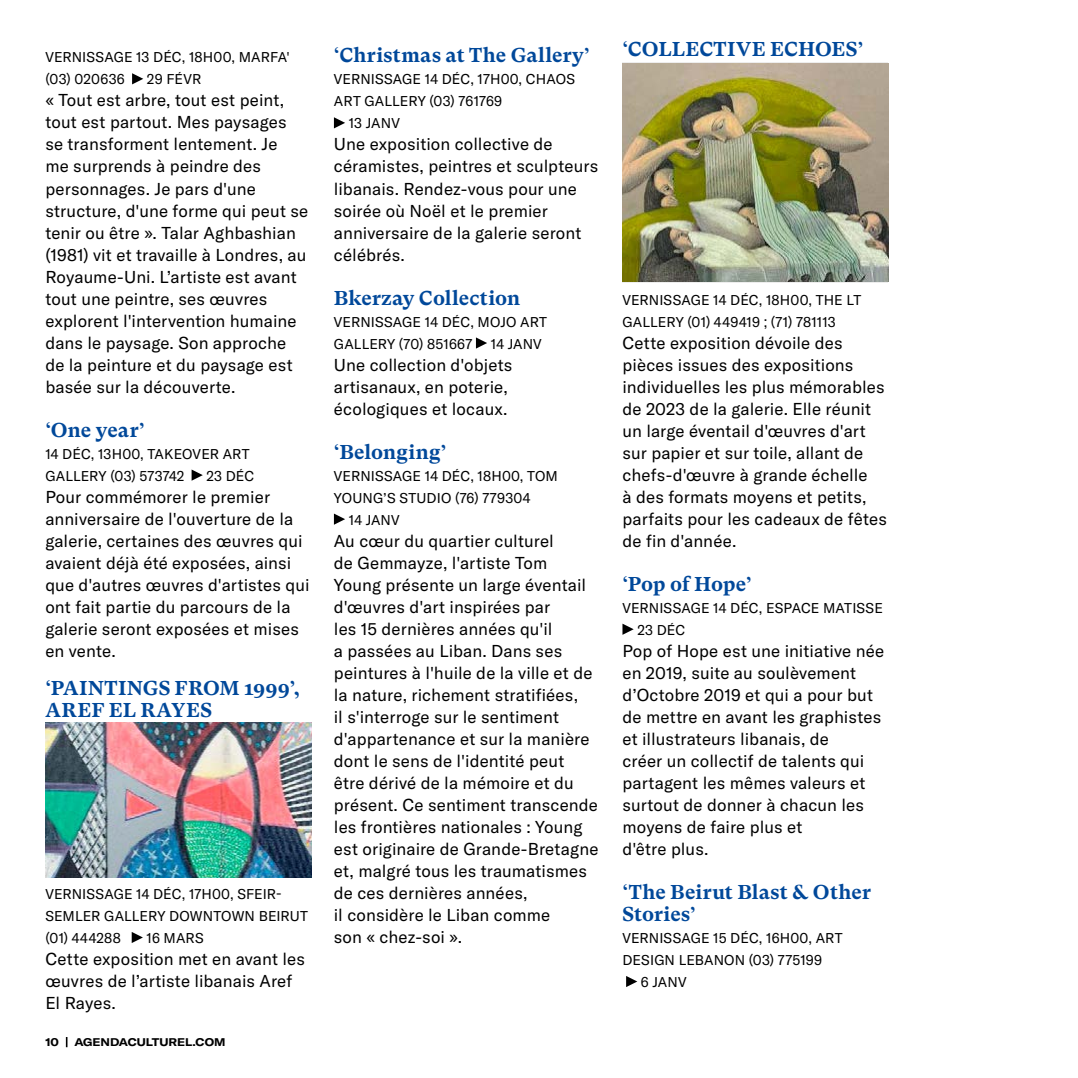
<style>
.page{position:relative;width:1078px;height:1078px;background:#fff}
.page>*{position:absolute;margin:0;border:0;box-sizing:border-box;transform-origin:0 0}
.t1{font:700 20px/22px "GT Super Text";letter-spacing:.01em;color:#00489a}
.t2{font:17px/22px "GT America";letter-spacing:.005em;color:#000}
.t3{font:14px/22px "GT America";letter-spacing:.01em;color:#000}
.t4{font:700 expanded 11px "GT America";color:#000}
</style>
<div class="page">
<svg style="left:622px;top:623px;width:11px;height:11px"></svg>
<svg style="left:626px;top:976px;width:11px;height:10px"></svg>
<svg style="left:132px;top:73px;width:11px;height:11px"></svg>
<svg style="left:191px;top:469px;width:12px;height:11px"></svg>
<svg style="left:132px;top:932px;width:11px;height:10px"></svg>
<svg style="left:334px;top:117px;width:11px;height:11px"></svg>
<svg style="left:476px;top:337px;width:11px;height:11px"></svg>
<svg style="left:334px;top:513px;width:11px;height:11px"></svg>
<img style="left:45px;top:722px;width:266px;height:154px">
<img style="left:622px;top:64px;width:266px;height:217px">
<p class="t3" style="left:45px;top:46px;width:246px">VERNISSAGE 13 DÉC, 18H00, MARFA' (03) 020636</p>
<p class="t3" style="left:147px;top:68px;width:56px">29 FÉVR</p>
<p class="t2" style="left:45px;top:89px;width:264px">« Tout est arbre, tout est peint, tout est partout. Mes paysages se transforment lentement. Je<br>me surprends à peindre des personnages. Je pars d'une structure, d'une forme qui peut se tenir ou être ». Talar Aghbashian (1981) vit et travaille à Londres, au<br>Royaume-Uni. L’artiste est avant tout une peintre, ses œuvres explorent l'intervention humaine dans le paysage. Son approche de la peinture et du paysage est basée sur la découverte.</p>
<p class="t1" style="left:45px;top:419px;width:101px">‘One year’</p>
<p class="t3" style="left:45px;top:442px;width:206px">14 DÉC, 13H00, TAKEOVER ART<br>GALLERY (03) 573742</p>
<p class="t3" style="left:206px;top:464px;width:49px">23 DÉC</p>
<p class="t2" style="left:45px;top:485px;width:265px">Pour commémorer le premier anniversaire de l'ouverture de la galerie, certaines des œuvres qui avaient déjà été exposées, ainsi que d'autres œuvres d'artistes qui ont fait partie du parcours de la galerie seront exposées et mises en vente.</p>
<p class="t1" style="left:45px;top:677px;width:256px">‘PAINTINGS FROM 1999’,<br>AREF EL RAYES</p>
<p class="t3" style="left:45px;top:882px;width:264px">VERNISSAGE 14 DÉC, 17H00, SFEIR-<br>SEMLER GALLERY DOWNTOWN BEIRUT (01) 444288</p>
<p class="t3" style="left:146px;top:926px;width:59px">16 MARS</p>
<p class="t2" style="left:45px;top:947px;width:261px">Cette exposition met en avant les œuvres de l’artiste libanais Aref<br>El Rayes.</p>
<p class="t4" style="left:45px;top:1035px;width:15px">10</p>
<p class="t4" style="left:74px;top:1035px;width:152px">AGENDACULTUREL.COM</p>
<p class="t1" style="left:334px;top:45px;width:257px">‘Christmas at The Gallery’</p>
<p class="t3" style="left:334px;top:68px;width:242px">VERNISSAGE 14 DÉC, 17H00, CHAOS</p>
<p class="t3" style="left:334px;top:90px;width:170px">ART GALLERY (03) 761769</p>
<p class="t3" style="left:349px;top:112px;width:53px">13 JANV</p>
<p class="t2" style="left:334px;top:133px;width:266px">Une exposition collective de céramistes, peintres et sculpteurs libanais. Rendez-vous pour une soirée où Noël et le premier anniversaire de la galerie seront célébrés.</p>
<p class="t1" style="left:334px;top:287px;width:188px">Bkerzay Collection</p>
<p class="t3" style="left:334px;top:310px;width:215px">VERNISSAGE 14 DÉC, MOJO ART<br>GALLERY (70) 851667</p>
<p class="t3" style="left:490px;top:332px;width:52px">14 JANV</p>
<p class="t2" style="left:334px;top:353px;width:180px">Une collection d'objets artisanaux, en poterie, écologiques et locaux.</p>
<p class="t1" style="left:334px;top:441px;width:114px">‘Belonging’</p>
<p class="t3" style="left:334px;top:464px;width:225px">VERNISSAGE 14 DÉC, 18H00, TOM</p>
<p class="t3" style="left:334px;top:486px;width:198px">YOUNG’S STUDIO (76) 779304</p>
<p class="t3" style="left:349px;top:508px;width:52px">14 JANV</p>
<p class="t2" style="left:334px;top:529px;width:266px">Au cœur du quartier culturel<br>de Gemmayze, l'artiste Tom<br>Young présente un large éventail d'œuvres d'art inspirées par<br>les 15 dernières années qu'il<br>a passées au Liban. Dans ses peintures à l'huile de la ville et de la nature, richement stratifiées,<br>il s'interroge sur le sentiment d'appartenance et sur la manière dont le sens de l'identité peut être dérivé de la mémoire et du présent. Ce sentiment transcende les frontières nationales : Young est originaire de Grande-Bretagne et, malgré tous les traumatismes de ces dernières années,<br>il considère le Liban comme<br>son « chez-soi ».</p>
<p class="t1" style="left:622px;top:39px;width:242px">‘COLLECTIVE ECHOES’</p>
<p class="t3" style="left:622px;top:288px;width:240px">VERNISSAGE 14 DÉC, 18H00, THE LT<br>GALLERY (01) 449419 ; (71) 781113</p>
<p class="t2" style="left:622px;top:331px;width:266px">Cette exposition dévoile des pièces issues des expositions individuelles les plus mémorables de 2023 de la galerie. Elle réunit un large éventail d'œuvres d'art sur papier et sur toile, allant de chefs-d'œuvre à grande échelle<br>à des formats moyens et petits, parfaits pour les cadeaux de fêtes de fin d'année.</p>
<p class="t1" style="left:622px;top:573px;width:131px">‘Pop of Hope’</p>
<p class="t3" style="left:637px;top:596px;width:247px;text-indent:-15px">VERNISSAGE 14 DÉC, ESPACE MATISSE<br>23 DÉC</p>
<p class="t2" style="left:622px;top:639px;width:263px">Pop of Hope est une initiative née en 2019, suite au soulèvement d’Octobre 2019 et qui a pour but de mettre en avant les graphistes et illustrateurs libanais, de<br>créer un collectif de talents qui partagent les mêmes valeurs et surtout de donner à chacun les moyens de faire plus et<br>d'être plus.</p>
<p class="t1" style="left:622px;top:881px;width:250px">‘The Beirut Blast &amp; Other<br>Stories’</p>
<p class="t3" style="left:622px;top:926px;width:221px">VERNISSAGE 15 DÉC, 16H00, ART</p>
<p class="t3" style="left:622px;top:948px;width:201px">DESIGN LEBANON (03) 775199</p>
<p class="t3" style="left:640px;top:970px;width:47px">6 JANV</p>
</div>
